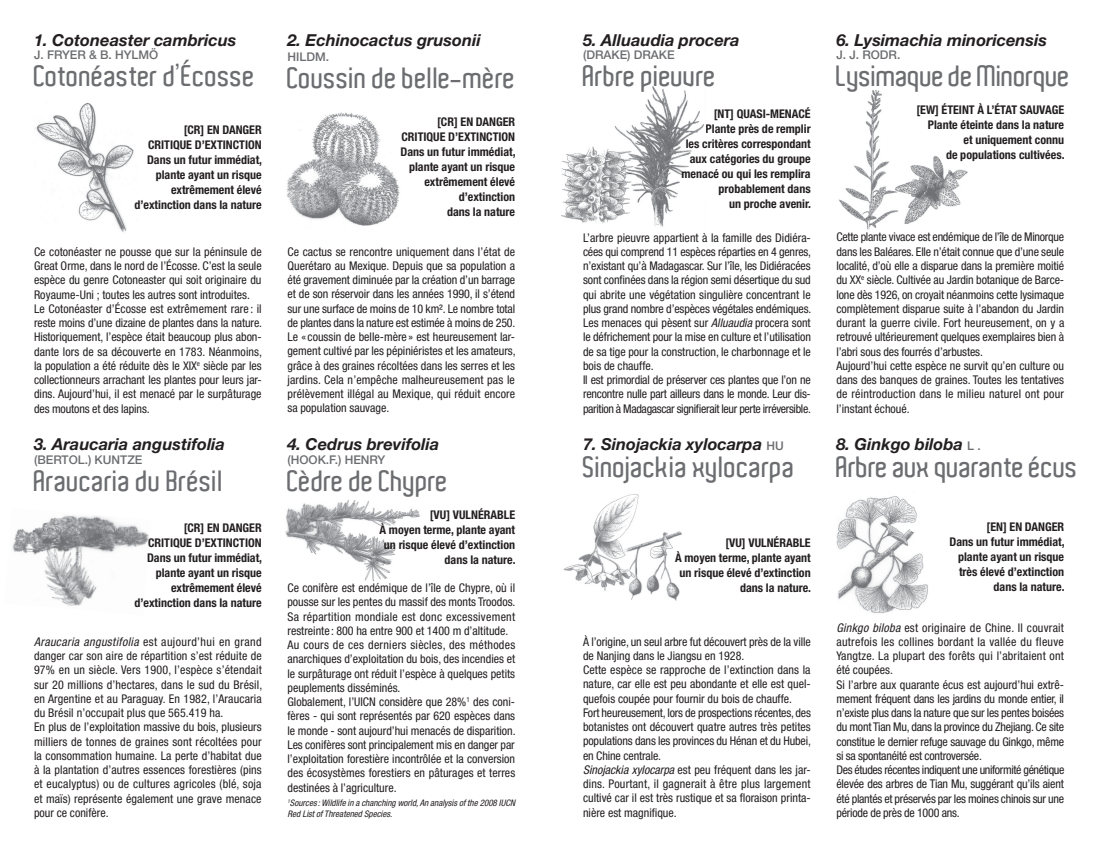
<style>
.page{position:relative;width:1098px;height:851px;background:#fff}
.page>*{position:absolute;margin:0;border:0;box-sizing:border-box;transform-origin:0 0}
.t1{font:600 28.5px "Aldo";color:#6c6d70}
.t2{font:italic 700 16.5px "Helvetica Neue LT Std";color:#231f20}
.t3{font:condensed 12px/14.2px "Helvetica Neue LT Std";color:#231f20}
.t4{font:700 condensed 12px/15px "Helvetica Neue LT Std";color:#231f20;text-align:right}
.t5{font:condensed 12px/14.2px "Helvetica Neue LT Std";letter-spacing:-.02em;color:#231f20}
.t6{font:500 12px "Helvetica Neue LT Std";color:#6c6d70}
.t7{font:italic condensed 9px/10.5px "Helvetica Neue LT Std";color:#231f20}
.s1{font-style:italic}
.s2{font-weight:500;font-style:normal;font-size:12px;color:#6c6d70}
</style>
<div class="page">
<img style="left:287px;top:112px;width:113px;height:114px">
<img style="left:35px;top:103px;width:99px;height:130px">
<img style="left:12px;top:515px;width:137px;height:91px">
<img style="left:285px;top:500px;width:135px;height:82px">
<img style="left:614px;top:86px;width:90px;height:141px">
<img style="left:561px;top:144px;width:72px;height:81px">
<img style="left:901px;top:156px;width:67px;height:68px">
<img style="left:839px;top:90px;width:62px;height:140px">
<img style="left:563px;top:494px;width:119px;height:107px">
<img style="left:836px;top:496px;width:92px;height:117px">
<h2 class="t2" style="left:34px;top:30px;width:204px">1. Cotoneaster cambricus</h2>
<p class="t6" style="left:34px;top:48px;width:126px">J. FRYER &amp; B. HYLMÖ</p>
<h1 class="t1" style="left:34px;top:60px;width:222px">Cotonéaster d’Écosse</h1>
<p class="t4" style="left:134px;top:122px;width:129px">[CR] en danger<br>critique d’extinction<br>Dans un futur immédiat, plante ayant un risque extrêmement élevé d’extinction dans la nature</p>
<p class="t3" style="left:34px;top:244px;width:229px">Ce cotonéaster ne pousse que sur la péninsule de Great Orme, dans le nord de l’Écosse. C’est la seule espèce du genre Cotoneaster qui soit originaire du Royaume-Uni ; toutes les autres sont introduites.<br>Le Cotonéaster d’Écosse est extrêmement rare : il reste moins d’une dizaine de plantes dans la nature.<br>Historiquement, l’espèce était beaucoup plus abon&shy;dante lors de sa découverte en 1783. Néanmoins, la population a été réduite dès le XIX<sup>e</sup> siècle par les collectionneurs arrachant les plantes pour leurs jar&shy;dins. Aujourd’hui, il est menacé par le surpâturage des moutons et des lapins.</p>
<h2 class="t2" style="left:34px;top:434px;width:192px">3. Araucaria angustifolia</h2>
<p class="t6" style="left:34px;top:452px;width:110px">(BERTOL.) KUNTZE</p>
<h1 class="t1" style="left:34px;top:464px;width:191px">Araucaria du Brésil</h1>
<h2 class="t2" style="left:287px;top:30px;width:195px">2. Echinocactus grusonii</h2>
<p class="t6" style="left:287px;top:49px;width:43px">HILDM.</p>
<h1 class="t1" style="left:287px;top:62px;width:229px">Coussin de belle-mère</h1>
<p class="t4" style="left:400px;top:114px;width:117px">[CR] en danger critique d’extinction<br>Dans un futur immédiat, plante ayant un risque extrêmement élevé d’extinction<br>dans la nature</p>
<p class="t3" style="left:287px;top:244px;width:230px;text-align:justify">Ce cactus se rencontre uniquement dans l’état de Querétaro au Mexique. Depuis que sa population a été gravement diminuée par la création d’un barrage et de son réservoir dans les années 1990, il s’étend sur une surface de moins de 10 km². Le nombre total de plantes dans la nature est estimée à moins de 250.<br>Le « coussin de belle-mère » est heureusement lar&shy;gement cultivé par les pépiniéristes et les amateurs, grâce à des graines récoltées dans les serres et les jardins. Cela n’empêche malheureusement pas le prélèvement illégal au Mexique, qui réduit encore sa population sauvage.</p>
<h2 class="t2" style="left:287px;top:434px;width:153px">4. Cedrus brevifolia</h2>
<p class="t6" style="left:287px;top:452px;width:99px">(HOOK.F.) HENRY</p>
<h1 class="t1" style="left:287px;top:464px;width:162px">Cèdre de Chypre</h1>
<h2 class="t2" style="left:583px;top:30px;width:158px">5. Alluaudia procera</h2>
<p class="t6" style="left:583px;top:48px;width:93px">(DRAKE) DRAKE</p>
<h1 class="t1" style="left:583px;top:60px;width:135px">Arbre pieuvre</h1>
<p class="t4" style="left:681px;top:106px;width:131px">[NT] quasi-menacé<br>Plante près de remplir<br>les critères correspondant aux catégories du groupe menacé ou qui les remplira probablement dans<br>un proche avenir.</p>
<p class="t3" style="left:583px;top:230px;width:230px">L’arbre pieuvre appartient à la famille des Didiéra&shy;cées qui comprend 11 espèces réparties en 4 genres, n’existant qu’à Madagascar. Sur l’île, les Didiéracées sont confinées dans la région semi désertique du sud qui abrite une végétation singulière concentrant le plus grand nombre d’espèces végétales endémiques.<br>Les menaces qui pèsent sur <span class="s1">Alluaudia</span> procera sont le défrichement pour la mise en culture et l’utilisation de sa tige pour la construction, le charbonnage et le bois de chauffe.<br>Il est primordial de préserver ces plantes que l’on ne rencontre nulle part ailleurs dans le monde. Leur dis&shy;parition à Madagascar signifierait leur perte irréversible.</p>
<h2 class="t2" style="left:583px;top:434px;width:202px">7. Sinojackia xylocarpa <span class="s2">HU</span></h2>
<h1 class="t1" style="left:583px;top:451px;width:213px">Sinojackia xylocarpa</h1>
<p class="t4" style="left:379px;top:507px;width:137px">[VU] Vulnérable<br>À moyen terme, plante ayant un risque élevé d’extinction dans la nature.</p>
<p class="t4" style="left:134px;top:519px;width:129px">[CR] en danger<br>critique d’extinction<br>Dans un futur immédiat, plante ayant un risque extrêmement élevé d’extinction dans la nature</p>
<p class="t4" style="left:674px;top:534px;width:137px">[VU] Vulnérable<br>À moyen terme, plante ayant un risque élevé d’extinction dans la nature.</p>
<p class="t3" style="left:287px;top:580px;width:229px">Ce conifère est endémique de l’île de Chypre, où il pousse sur les pentes du massif des monts Troodos.<br>Sa répartition mondiale est donc excessivement restreinte : 800 ha entre 900 et 1400 m d’altitude.<br>Au cours de ces derniers siècles, des méthodes anarchiques d’exploitation du bois, des incendies et le surpâturage ont réduit l’espèce à quelques petits peuplements disséminés.<br>Globalement, l’UICN considère que 28%<sup>1</sup> des coni&shy;fères - qui sont représentés par 620 espèces dans le monde - sont aujourd’hui menacés de disparition.<br>Les conifères sont principalement mis en danger par l’exploitation forestière incontrôlée et la conversion des écosystèmes forestiers en pâturages et terres destinées à l’agriculture.</p>
<p class="t7" style="left:287px;top:798px;width:229px"><sup>1</sup>Sources : Wildlife in a chanching world, An analysis of the 2008 IUCN<br>Red List of Threatened Species.</p>
<p class="t3" style="left:34px;top:634px;width:230px"><span class="s1">Araucaria angustifolia</span> est aujourd’hui en grand danger car son aire de répartition s’est réduite de 97% en un siècle. Vers 1900, l’espèce s’étendait sur 20 millions d’hectares, dans le sud du Brésil, en Argentine et au Paraguay. En 1982, l’Araucaria du Brésil n’occupait plus que 565.419 ha.<br>En plus de l’exploitation massive du bois, plusieurs milliers de tonnes de graines sont récoltées pour la consommation humaine. La perte d’habitat due à la plantation d’autres essences forestières (pins et eucalyptus) ou de cultures agricoles (blé, soja et maïs) représente également une grave menace pour ce conifère.</p>
<p class="t3" style="left:583px;top:634px;width:229px">À l’origine, un seul arbre fut découvert près de la ville de Nanjing dans le Jiangsu en 1928.<br>Cette espèce se rapproche de l’extinction dans la nature, car elle est peu abondante et elle est quel&shy;quefois coupée pour fournir du bois de chauffe.<br>Fort heureusement, lors de prospections récentes, des botanistes ont découvert quatre autres très petites populations dans les provinces du Hénan et du Hubei, en Chine centrale.<br><span class="s1">Sinojackia xylocarpa</span> est peu fréquent dans les jar&shy;dins. Pourtant, il gagnerait à être plus largement cultivé car il est très rustique et sa floraison printa&shy;nière est magnifique.</p>
<h2 class="t2" style="left:836px;top:30px;width:212px">6. Lysimachia minoricensis</h2>
<p class="t6" style="left:836px;top:48px;width:65px">J. J. RODR.</p>
<h1 class="t1" style="left:836px;top:60px;width:235px">Lysimaque de Minorque</h1>
<p class="t4" style="left:916px;top:102px;width:150px">[EW] éteint à l’état sauvage<br>Plante éteinte dans la nature et uniquement connu<br>de populations cultivées.</p>
<p class="t3" style="left:836px;top:230px;width:229px">Cette plante vivace est endémique de l’île de Minorque dans les Baléares. Elle n’était connue que d’une seule localité, d’où elle a disparue dans la première moitié du XX<sup>e</sup> siècle. Cultivée au Jardin botanique de Barce&shy;lone dès 1926, on croyait néanmoins cette lysimaque complètement disparue suite à l’abandon du Jardin durant la guerre civile. Fort heureusement, on y a retrouvé ultérieurement quelques exemplaires bien à l’abri sous des fourrés d’arbustes.<br>Aujourd’hui cette espèce ne survit qu’en culture ou dans des banques de graines. Toutes les tentatives de réintroduction dans le milieu naturel ont pour l’instant échoué.</p>
<h2 class="t2" style="left:836px;top:434px;width:146px">8. Ginkgo biloba <span class="s2">L .</span></h2>
<h1 class="t1" style="left:836px;top:451px;width:243px">Arbre aux quarante écus</h1>
<p class="t4" style="left:949px;top:519px;width:117px">[EN] En danger<br>Dans un futur immédiat, plante ayant un risque très élevé d’extinction dans la nature.</p>
<p class="t5" style="left:836px;top:620px;width:229px"><span class="s1">Ginkgo biloba</span> est originaire de Chine. Il couvrait autrefois les collines bordant la vallée du fleuve Yangtze. La plupart des forêts qui l’abritaient ont été coupées.<br>Si l’arbre aux quarante écus est aujourd’hui extrê&shy;mement fréquent dans les jardins du monde entier, il n’existe plus dans la nature que sur les pentes boisées du mont Tian Mu, dans la province du Zhejiang. Ce site constitue le dernier refuge sauvage du Ginkgo, même si sa spontanéité est controversée.<br>Des études récentes indiquent une uniformité génétique élevée des arbres de Tian Mu, suggérant qu’ils aient été plantés et préservés par les moines chinois sur une période de près de 1000 ans.</p>
</div>
